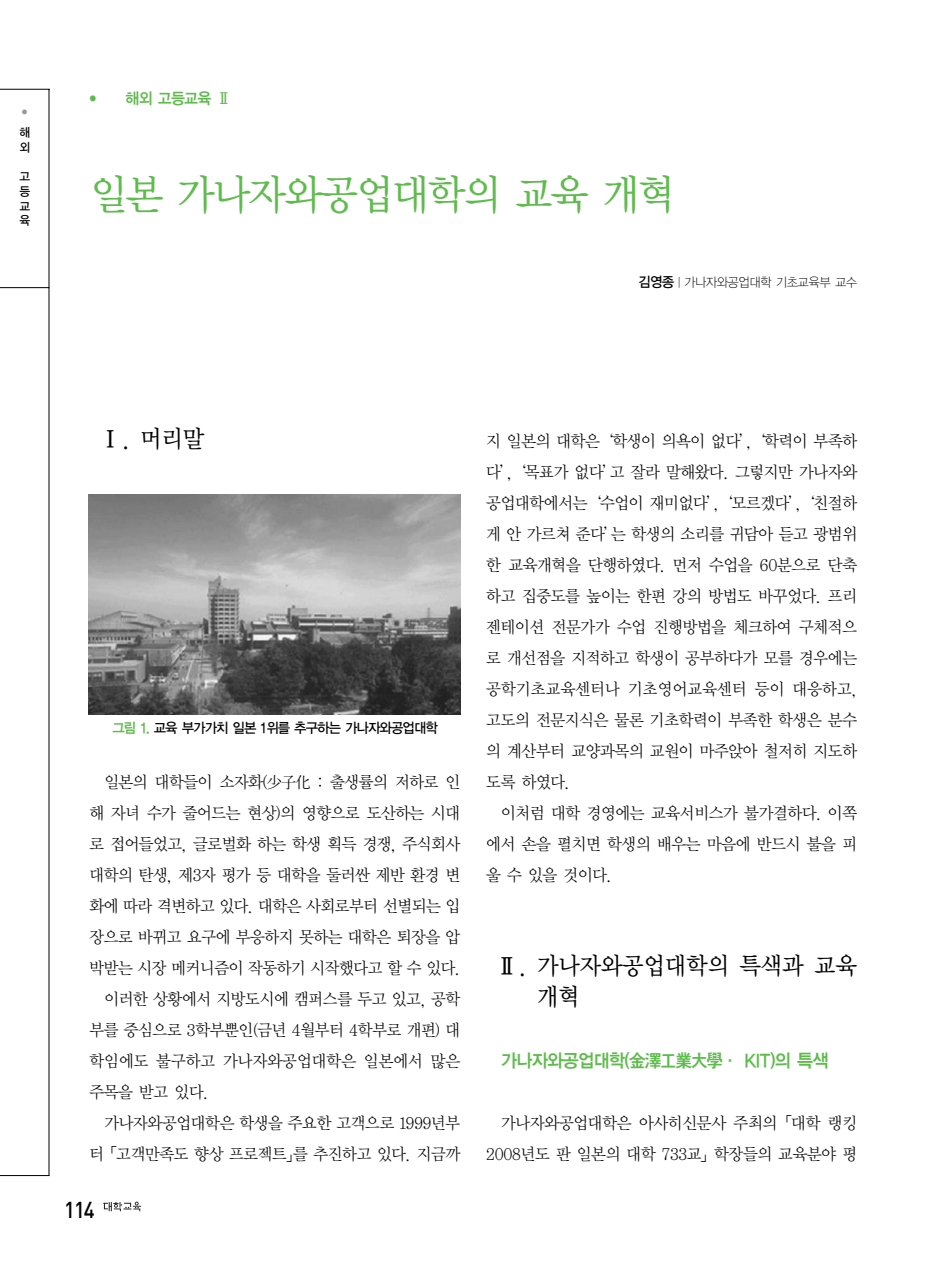
<style>
.page{position:relative;width:931px;height:1274px;background:#fff}
.page>*{position:absolute;margin:0;border:0;box-sizing:border-box;transform-origin:0 0}
.t1{font:42px "Y Mj O33";letter-spacing:-.11em;color:#5fbb4e;scale:.96 1}
.t2{font:24.5px/31px "Y Mj O33";letter-spacing:-.075em;color:#000;scale:.94 1}
.t3{font:500 22.75px "DIN";color:#000;scale:.9 1}
.t4{font:18.38px "YGO14";letter-spacing:-.105em;color:#5fbb4e;scale:.94 1}
.t5{font:16.62px/31px "Y Mj O12";letter-spacing:-.095em;color:#000;text-align:justify;scale:.96 1}
.t6{font:16.62px "Y Mj O12";letter-spacing:-.075em;color:#000;scale:.96 1}
.t7{font:15.75px "YGO14";letter-spacing:-.105em;color:#5fbb4e;scale:.94 1}
.t8{font:14px "YGO13";letter-spacing:-.125em;color:#000;scale:.94 1}
.t9{font:12.78px "YGO11";letter-spacing:-.105em;color:#000;scale:.95 1}
.t10{font:12.25px/14.7px "YGO13";color:#000;scale:.94 1}
.t11{font:7px "YGO13";color:#999}
.s1{font-size:8.75px}
.s2{font-family:"Y Mj O14";font-size:16.62px}
.s3{font-family:"YGO13";font-size:14px}
.s4{font-size:12.25px}
.s5{font-family:"YGO14";color:#5fbb4e}
</style>
<div class="page">
<hr style="left:49px;top:89px;width:1px;height:1087px;background:#000">
<hr style="left:0;top:1175px;width:49px;height:1px;background:#000">
<hr style="left:0;top:89px;width:50px;height:1px;background:#000">
<hr style="left:0;top:287px;width:49px;height:1px;background:#000">
<svg style="left:103px;top:1202px;width:38px;height:9px"></svg>
<img style="left:89px;top:494px;width:372px;height:221px">
<p class="t11" style="left:21px;top:109px;width:8px">●</p>
<p class="t10" style="left:19px;top:126px;width:14px">해 외</p>
<p class="t10" style="left:19px;top:170px;width:14px;text-align:justify">고 등 교 육</p>
<p class="t7" style="left:89px;top:91px;width:154px"><span class="s1">●</span> 해외 고등교육 <span class="s2">Ⅱ</span></p>
<h1 class="t1" style="left:89px;top:175px;width:614px">일본 가나자와공업대학의 교육 개혁</h1>
<p class="t9" style="left:638px;top:276px;width:233px"><span class="s3">김영종</span><span class="s4">｜</span>가나자와공업대학 기초교육부 교수</p>
<h2 class="t2" style="left:99px;top:425px;width:115px">Ⅰ. 머리말</h2>
<p class="t8" style="left:112px;top:721px;width:349px"><span class="s5">그림 1.</span> 교육 부가가치 일본 1위를 추구하는 가나자와공업대학</p>
<p class="t5" style="left:104px;top:767px;width:374px">일본의 대학들이 소자화(少子化 : 출생률의 저하로 인</p>
<p class="t5" style="left:89px;top:798px;width:389px">해 자녀 수가 줄어드는 현상)의 영향으로 도산하는 시대</p>
<p class="t5" style="left:89px;top:829px;width:389px">로 접어들었고, 글로벌화 하는 학생 획득 경쟁, 주식회사</p>
<p class="t5" style="left:89px;top:860px;width:389px">대학의 탄생, 제3자 평가 등 대학을 둘러싼 제반 환경 변</p>
<p class="t5" style="left:89px;top:891px;width:389px">화에 따라 격변하고 있다. 대학은 사회로부터 선별되는 입</p>
<p class="t5" style="left:89px;top:922px;width:389px">장으로 바뀌고 요구에 부응하지 못하는 대학은 퇴장을 압</p>
<p class="t5" style="left:89px;top:953px;width:389px">박받는 시장 메커니즘이 작동하기 시작했다고 할 수 있다.</p>
<p class="t5" style="left:104px;top:984px;width:374px">이러한 상황에서 지방도시에 캠퍼스를 두고 있고, 공학</p>
<p class="t5" style="left:89px;top:1015px;width:389px">부를 중심으로 3학부뿐인(금년 4월부터 4학부로 개편) 대</p>
<p class="t6" style="left:89px;top:1053px;width:389px">학임에도 불구하고 가나자와공업대학은 일본에서 많은</p>
<p class="t5" style="left:89px;top:1077px;width:127px">주목을 받고 있다.</p>
<p class="t5" style="left:104px;top:1108px;width:374px">가나자와공업대학은 학생을 주요한 고객으로 1999년부</p>
<p class="t5" style="left:89px;top:1139px;width:389px">터「고객만족도 향상 프로젝트」를 추진하고 있다. 지금까</p>
<h3 class="t3" style="left:64px;top:1202px;width:35px">114</h3>
<p class="t5" style="left:486px;top:427px;width:389px">지 일본의 대학은‘학생이 의욕이 없다’, ‘학력이 부족하 다’, ‘목표가 없다’고 잘라 말해왔다. 그렇지만 가나자와 공업대학에서는‘수업이 재미없다’, ‘모르겠다’, ‘친절하 게 안 가르쳐 준다’는 학생의 소리를 귀담아 듣고 광범위 한 교육개혁을 단행하였다. 먼저 수업을 60분으로 단축 하고 집중도를 높이는 한편 강의 방법도 바꾸었다. 프리 젠테이션 전문가가 수업 진행방법을 체크하여 구체적으 로 개선점을 지적하고 학생이 공부하다가 모를 경우에는 공학기초교육센터나 기초영어교육센터 등이 대응하고, 고도의 전문지식은 물론 기초학력이 부족한 학생은 분수 의 계산부터 교양과목의 교원이 마주앉아 철저히 지도하 도록 하였다.</p>
<p class="t5" style="left:486px;top:798px;width:389px;text-indent:15px">이처럼 대학 경영에는 교육서비스가 불가결하다. 이쪽 에서 손을 펼치면 학생의 배우는 마음에 반드시 불을 피 울 수 있을 것이다.</p>
<h2 class="t2" style="left:536px;top:951px;width:344px;text-indent:-41px">Ⅱ. 가나자와공업대학의 특색과 교육 개혁</h2>
<p class="t4" style="left:501px;top:1052px;width:351px">가나자와공업대학(金澤工業大學· KIT)의 특색</p>
<p class="t5" style="left:486px;top:1108px;width:389px;text-align:right">가나자와공업대학은 아사히신문사 주최의「대학 랭킹<br>2008년도 판 일본의 대학 733교」학장들의 교육분야 평</p>
</div>
